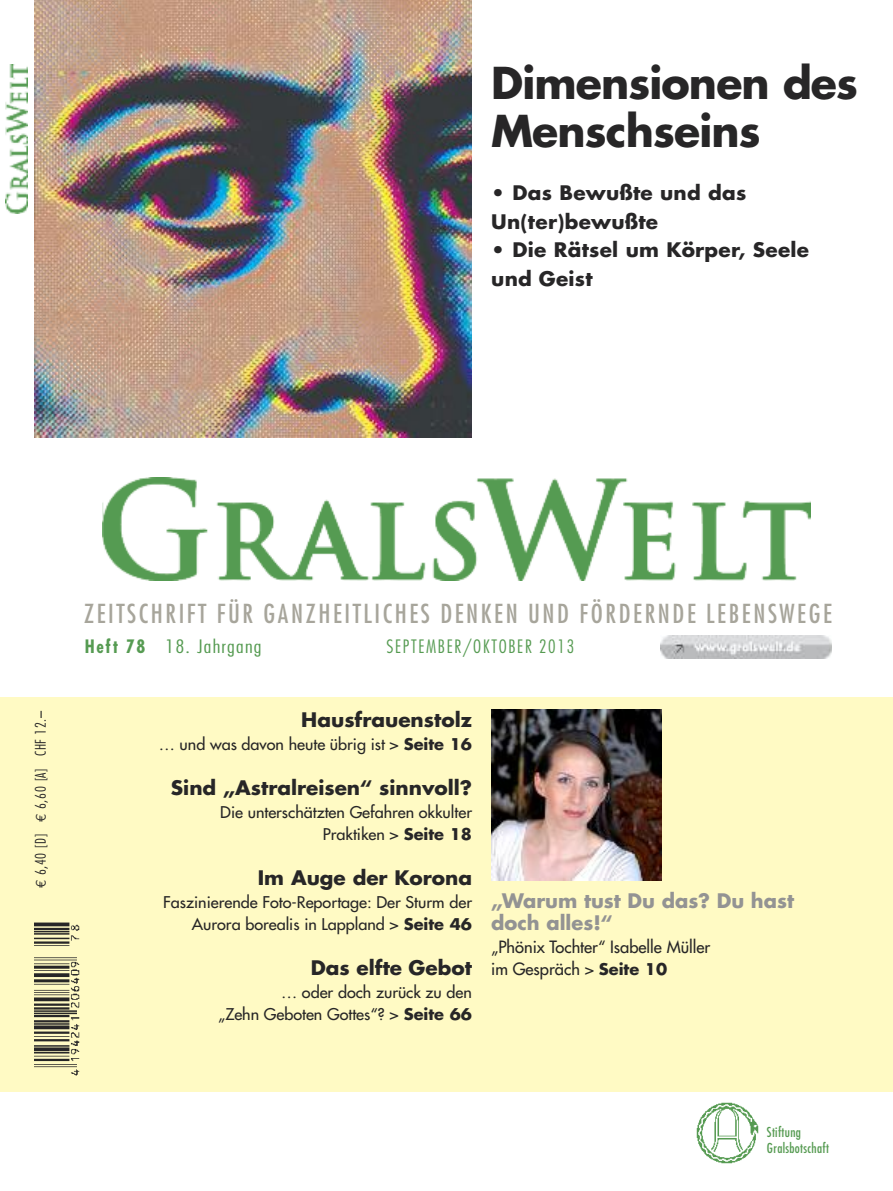
<style>
.page{position:relative;width:893px;height:1191px;background:#fff}
.page>*{position:absolute;margin:0;border:0;box-sizing:border-box;transform-origin:0 0}
.t1{font:700 42.75px/48px "Futura LT Pro";letter-spacing:-.02em;color:#272627}
.t2{font:condensed 25.5px "Futura";letter-spacing:.1em;color:#a7a59b}
.t3{font:700 19.5px/28.5px "Futura LT Pro";color:#272627}
.t4{font:700 19.5px/22.5px "Futura LT Pro";color:#939393}
.t5{font:300 condensed 18px "Futura";letter-spacing:.095em;color:#569b52}
.t6{font:300 condensed 18px "Futura";letter-spacing:.055em;color:#569b52;scale:1.2 1}
.t7{font:16.5px/22.5px "Futura";color:#272627}
.t8{font:15.75px/22.5px "Futura";color:#272627;text-align:right}
.t9{font:300 condensed 14.25px "Futura";letter-spacing:.04em;color:#272627}
.t10{font:condensed 13.35px/15.8px "Futura";letter-spacing:.025em;color:#569b52}
.s1{font-family:"Euro Mono";font-weight:400;font-stretch:normal}
.s2{font-weight:700}
.s3{font-family:"Futura LT Pro";font-weight:700}
.s4{font-size:15.75px}
.s5{font-family:"Futura LT Pro";font-weight:700;font-size:15.75px}
</style>
<div class="page">
<div style="left:0;top:697px;width:893px;height:394px;background:#fffac4"></div>
<img style="left:34px;top:922px;width:46px;height:154px">
<img style="left:491px;top:710px;width:170px;height:170px">
<img style="left:34px;top:0;width:438px;height:437px">
<img style="left:660px;top:636px;width:171px;height:22px">
<img style="left:697px;top:1102px;width:61px;height:61px">
<img style="left:102px;top:477px;width:708px;height:103px">
<img style="left:6px;top:65px;width:21px;height:148px">
<h1 class="t1" style="left:491px;top:58px;width:368px">Dimensionen des<br>Menschseins</h1>
<p class="t3" style="left:491px;top:178px;width:257px">• Das Bewußte und das<br>Un(ter)bewußte</p>
<p class="t3" style="left:491px;top:235px;width:319px">• Die Rätsel um Körper, Seele und Geist</p>
<p class="t9" style="left:34px;top:888px;width:179px;rotate:-90deg"><span class="s1">€</span> 6,40 [D] <span class="s1">€</span> 6,60 [A] CHF 12.–</p>
<h2 class="t2" style="left:84px;top:602px;width:749px">ZEITSCHRIFT FÜR GANZHEITLICHES DENKEN UND FÖRDERNDE LEBENSWEGE</h2>
<p class="t6" style="left:85px;top:639px;width:149px"><span class="s2">Heft 78</span> 18. Jahrgang</p>
<p class="t5" style="left:386px;top:639px;width:189px">SEPTEMBER/OKTOBER 2013</p>
<p class="t3" style="left:301px;top:705px;width:172px">Hausfrauenstolz</p>
<p class="t8" style="left:159px;top:734px;width:315px">… und was davon heute übrig ist &gt; <span class="s3">Seite 16</span></p>
<p class="t3" style="left:171px;top:773px;width:303px">Sind „Astralreisen“ sinnvoll?</p>
<p class="t8" style="left:220px;top:801px;width:253px">Die unterschätzten Gefahren okkulter<br>Praktiken &gt; <span class="s3">Seite 18</span></p>
<p class="t3" style="left:258px;top:863px;width:216px">Im Auge der Korona</p>
<p class="t8" style="left:163px;top:891px;width:310px">Faszinierende Foto-Reportage: Der Sturm der<br>Aurora borealis in Lappland &gt; <span class="s3">Seite 46</span></p>
<p class="t3" style="left:311px;top:953px;width:163px">Das elfte Gebot</p>
<p class="t8" style="left:218px;top:981px;width:255px">… oder doch zurück zu den<br>„Zehn Geboten Gottes“? &gt; <span class="s3">Seite 66</span></p>
<p class="t4" style="left:491px;top:888px;width:304px">„Warum tust Du das? Du hast doch alles!“</p>
<p class="t7" style="left:491px;top:936px;width:221px">„Phönix Tochter“ Isabelle Müller im Gespräch <span class="s4">&gt;</span> <span class="s5">Seite 10</span></p>
<p class="t10" style="left:767px;top:1125px;width:64px">Stiftung<br>Gralsbotschaft</p>
</div>
